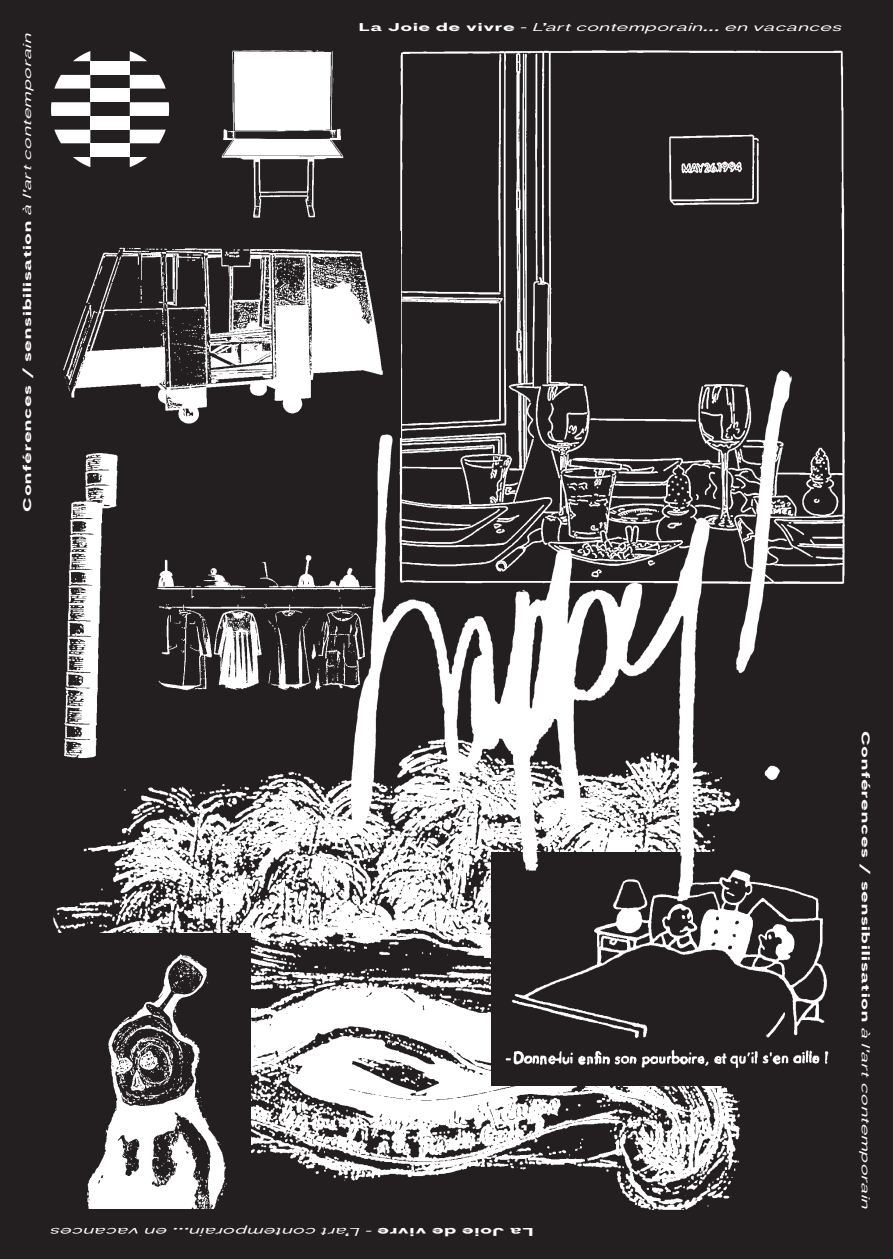
<style>
.page{position:relative;width:893px;height:1259px;background:#231f20}
.page>*{position:absolute;margin:0;border:0;box-sizing:border-box;transform-origin:0 0}
.t1{font:700 10.5px "Gotar Beta";letter-spacing:.025em;color:#fff;scale:1.75 1}
.t2{font:italic 10.5px "Gotar Beta";color:#fff;scale:1.75 1}
.t3{font:10.5px "Gotar Beta";color:#fff;scale:1.75 1}
.s1{font-weight:400;font-style:italic}
.s2{font-weight:700;font-style:normal}
.s3{font-style:normal}
</style>
<div class="page">
<img style="left:53px;top:772px;width:687px;height:438px">
<img style="left:400px;top:50px;width:445px;height:534px">
<img style="left:491px;top:894px;width:338px;height:191px">
<img style="left:157px;top:559px;width:134px;height:132px">
<img style="left:63px;top:232px;width:338px;height:192px">
<img style="left:221px;top:50px;width:123px;height:168px">
<img style="left:53px;top:933px;width:198px;height:275px">
<img style="left:291px;top:361px;width:515px;height:564px">
<svg style="left:130px;top:51px;width:17px;height:10px"></svg>
<svg style="left:130px;top:75px;width:36px;height:14px"></svg>
<div style="left:90px;top:89px;width:40px;height:13px;background:#fff"></div>
<svg style="left:130px;top:102px;width:39px;height:14px"></svg>
<svg style="left:73px;top:51px;width:17px;height:10px"></svg>
<svg style="left:54px;top:75px;width:36px;height:14px"></svg>
<svg style="left:51px;top:102px;width:39px;height:14px"></svg>
<div style="left:90px;top:116px;width:40px;height:14px;background:#fff"></div>
<svg style="left:130px;top:130px;width:36px;height:13px"></svg>
<svg style="left:54px;top:130px;width:36px;height:13px"></svg>
<div style="left:90px;top:61px;width:40px;height:14px;background:#fff"></div>
<div style="left:90px;top:143px;width:40px;height:14px;background:#fff"></div>
<svg style="left:130px;top:157px;width:17px;height:10px"></svg>
<svg style="left:73px;top:157px;width:17px;height:10px"></svg>
<img style="left:53px;top:453px;width:83px;height:327px">
<p class="t1" style="left:20px;top:511px;width:277px;rotate:-90deg">Conférences / sensibilisation <span class="s1">à l'artcontemporain</span></p>
<p class="t2" style="left:359px;top:20px;width:280px"><span class="s2">L a J o i e d e v i v r e</span> <span class="s3">-</span> L’artcontemporain… en vacances</p>
<p class="t2" style="left:360px;top:1239px;width:181px;rotate:-180deg">L’artcontemporain… en vacances</p>
<p class="t3" style="left:372px;top:1239px;width:5px;rotate:-180deg">-</p>
<p class="t1" style="left:533px;top:1239px;width:91px;rotate:-180deg">La Joie de vivre</p>
<p class="t1" style="left:872px;top:731px;width:277px;rotate:90deg">Conférences / sensibilisation <span class="s1">à l'artcontemporain</span></p>
</div>
